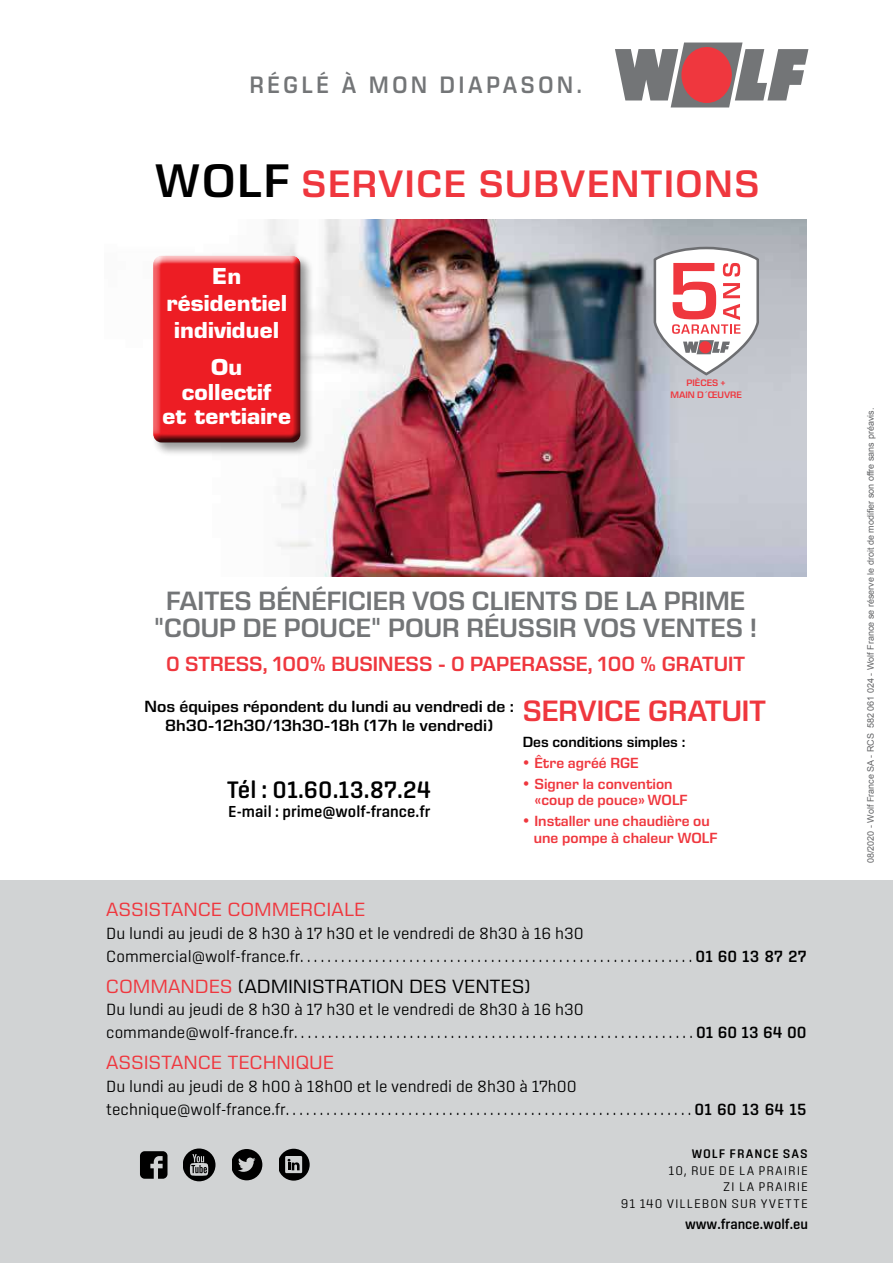
<style>
.page{position:relative;width:893px;height:1263px;background:#fff}
.page>*{position:absolute;margin:0;border:0;box-sizing:border-box;transform-origin:0 0}
.t1{font:600 39px "Eurostile Next LT Pro";letter-spacing:.04em;color:#ef373e}
.t2{font:600 27px/27px "Eurostile Next LT Pro";color:#737577;text-align:center}
.t3{font:600 24.3px "Eurostile Next LT Pro";letter-spacing:.175em;color:#737577;scale:.89 1}
.t4{font:500 24.3px "Center";color:#000}
.t5{font:700 21.3px/27px "Eurostile";letter-spacing:.005em;color:#fff;text-align:center;scale:1.05 1}
.t6{font:600 21px "Eurostile Next LT Pro";color:#ef373e}
.t7{font:19.5px "Eurostile Next LT Pro";letter-spacing:.025em;color:#ef373e}
.t8{font:19.5px "Eurostile Next LT Pro";letter-spacing:.025em;color:#000}
.t9{font:300 16.5px/22.8px "Center";color:#000}
.t10{font:600 16.5px/19.8px "Eurostile Next LT Pro";color:#000;scale:1.04 1}
.t11{font:500 16.2px "Center";color:#000}
.t12{font:600 15px/16.5px "Eurostile Next LT Pro";color:#ef373e}
.t13{font:600 15px "Eurostile Next LT Pro";color:#000}
.t14{font:500 14.25px "Center";color:#000}
.t15{font:300 12.75px/16.5px "Center";letter-spacing:.08em;color:#000;text-align:right}
.t16{font:500 12.75px "Center";letter-spacing:.08em;color:#000}
.t17{font:600 9.6px/11.4px "Eurostile Next LT Pro";color:#ef373e;text-align:center}
.t18{font:9px "Arial";color:#616264}
.s1{font-size:48px;color:#000}
.s2{font-weight:500}
.s3{color:#ef373e}
</style>
<div class="page">
<div style="left:0;top:880px;width:893px;height:383px;background:#d1d3d4"></div>
<svg style="left:615px;top:43px;width:193px;height:64px"></svg>
<img style="left:267px;top:220px;width:539px;height:356px">
<svg style="left:654px;top:247px;width:105px;height:128px"></svg>
<svg style="left:140px;top:1151px;width:27px;height:28px"></svg>
<svg style="left:280px;top:1149px;width:30px;height:31px"></svg>
<svg style="left:232px;top:1149px;width:30px;height:31px"></svg>
<svg style="left:183px;top:1148px;width:32px;height:33px"></svg>
<div style="left:151px;top:253px;width:163px;height:204px;background:#000;opacity:.4"></div>
<div style="left:152px;top:256px;width:150px;height:187px;background:#000;opacity:.75"></div>
<h3 class="t3" style="left:250px;top:72px;width:375px">RÉGLÉ À MON DIAPASON.</h3>
<h1 class="t1" style="left:155px;top:163px;width:606px"><span class="s1">WOLF</span> SERVICE SUBVENTIONS</h1>
<p class="t5" style="left:166px;top:262px;width:117px">En résidentiel individuel</p>
<p class="t5" style="left:163px;top:354px;width:124px;line-height:24.9px">Ou<br>collectif<br>et tertiaire</p>
<p class="t17" style="left:670px;top:377px;width:73px">PIÈCES +<br>MAIN D´ŒUVRE</p>
<h2 class="t2" style="left:154px;top:587px;width:605px">FAITES BÉNÉFICIER VOS CLIENTS DE LA PRIME "COUP DE POUCE" POUR RÉUSSIR VOS VENTES !</h2>
<p class="t6" style="left:166px;top:652px;width:580px">0 STRESS, 100% BUSINESS - 0 PAPERASSE, 100 % GRATUIT</p>
<p class="t10" style="left:165px;top:696px;width:579px;text-indent:-21px">Nos équipes répondent du lundi au vendredi de :<br>8h30-12h30/13h30-18h (17h le vendredi) <sup>SERVICE</sup> <sup>GRATUIT</sup></p>
<p class="t13" style="left:523px;top:734px;width:164px">Des conditions simples :</p>
<p class="t12" style="left:523px;top:755px;width:118px">• Être agréé RGE</p>
<p class="t12" style="left:534px;top:776px;width:155px;text-indent:-12px">• Signer la convention «coup de pouce» WOLF</p>
<p class="t12" style="left:534px;top:813px;width:185px;text-indent:-11px">• Installer une chaudière ou une pompe à chaleur WOLF</p>
<h3 class="t4" style="left:227px;top:775px;width:205px">Tél : 01.60.13.87.24</h3>
<p class="t11" style="left:228px;top:802px;width:204px">E-mail : prime@wolf-france.fr</p>
<p class="t7" style="left:106px;top:899px;width:260px">ASSISTANCE COMMERCIALE</p>
<p class="t9" style="left:106px;top:921px;width:702px">Du lundi au jeudi de 8 h30 à 17 h30 et le vendredi de 8h30 à 16 h30<br>Commercial@wolf-france.fr..........................................................<span class="s2">01 60 13 87 27</span></p>
<p class="t8" style="left:106px;top:975px;width:426px"><span class="s3">COMMANDES</span> (ADMINISTRATION DES VENTES)</p>
<p class="t9" style="left:106px;top:998px;width:702px">Du lundi au jeudi de 8 h30 à 17 h30 et le vendredi de 8h30 à 16 h30 commande@wolf-france.fr...........................................................<span class="s2">01 60 13 64 00</span></p>
<p class="t7" style="left:106px;top:1052px;width:229px">ASSISTANCE TECHNIQUE</p>
<p class="t9" style="left:106px;top:1074px;width:702px">Du lundi au jeudi de 8 h00 à 18h00 et le vendredi de 8h30 à 17h00 technique@wolf-france.fr............................................................<span class="s2">01 60 13 64 15</span></p>
<p class="t16" style="left:692px;top:1146px;width:118px">WOLF FRANCE SAS</p>
<p class="t15" style="left:621px;top:1162px;width:189px">10, RUE DE LA PRAIRIE<br>ZI LA PRAIRIE<br>91 140 VILLEBON SUR YVETTE</p>
<p class="t14" style="left:685px;top:1216px;width:124px">www.france.wolf.eu</p>
<p class="t18" style="left:865px;top:863px;width:457px;rotate:-90deg">08/2020 - Wolf France SA - RCS 582 061 024 - Wolf France se réserve le droit de modifier son offre sans préavis.</p>
</div>
